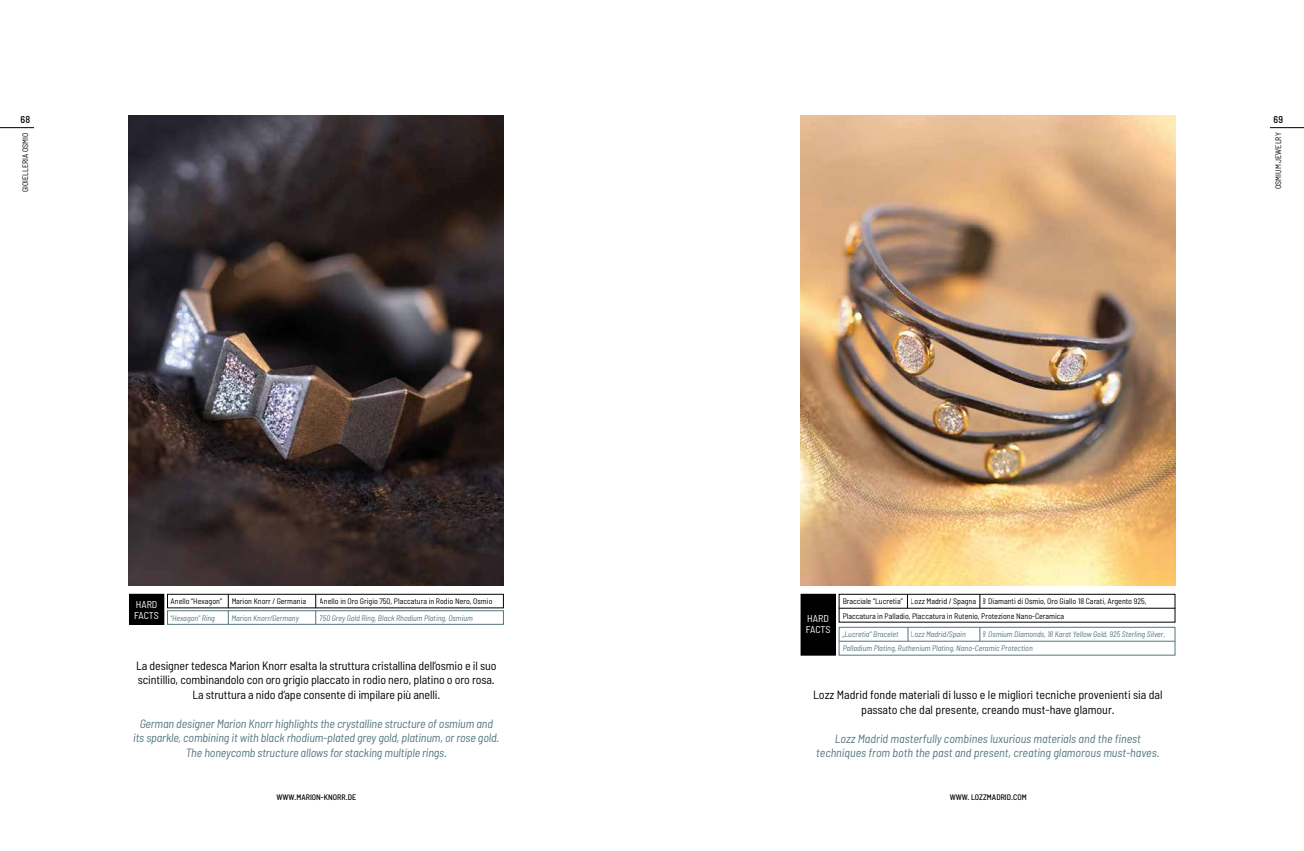
<style>
.page{position:relative;width:1304px;height:851px;background:#fff}
.page>*{position:absolute;margin:0;border:0;box-sizing:border-box;transform-origin:0 0}
.t1{font:italic semi-condensed 12px/14.5px "Barlow";letter-spacing:-.01em;color:#53767e;text-align:center}
.t2{font:semi-condensed 12px/14.5px "Barlow";letter-spacing:-.01em;color:#000;text-align:center}
.t3{font:semi-condensed 10px/11px "Barlow";color:#fff}
.t4{font:500 semi-condensed 10px "Barlow";color:#000}
.t5{font:semi-condensed 8px/14.3px "Barlow";color:#000}
.t6{font:italic semi-condensed 8px/14.1px "Barlow";color:#53767e}
.t7{font:500 semi-condensed 8px "Barlow";color:#000}
</style>
<div class="page">
<hr style="left:0;top:127px;width:34px;height:1px;background:#000">
<hr style="left:1270px;top:127px;width:34px;height:1px;background:#000">
<img style="left:801px;top:115px;width:374px;height:470px">
<img style="left:129px;top:115px;width:374px;height:470px">
<div style="left:839px;top:594px;width:336px;height:28px;border:1px solid #000"></div>
<div style="left:167px;top:594px;width:337px;height:14px;border:1px solid #000"></div>
<div style="left:839px;top:627px;width:336px;height:28px;border:1px solid #53767e"></div>
<div style="left:167px;top:610px;width:337px;height:14px;border:1px solid #53767e"></div>
<div style="left:801px;top:594px;width:34px;height:61px;background:#000"></div>
<div style="left:801px;top:594px;width:35px;height:61px;border:1px solid #000"></div>
<div style="left:129px;top:594px;width:35px;height:30px;background:#000"></div>
<svg style="left:228px;top:594px;width:1px;height:30px"></svg>
<svg style="left:907px;top:594px;width:1px;height:14px"></svg>
<svg style="left:980px;top:594px;width:1px;height:14px"></svg>
<svg style="left:908px;top:627px;width:1px;height:14px"></svg>
<svg style="left:980px;top:627px;width:1px;height:14px"></svg>
<hr style="left:839px;top:641px;width:336px;height:1px;background:#53767e">
<svg style="left:315px;top:594px;width:1px;height:30px"></svg>
<hr style="left:839px;top:608px;width:336px;height:1px;background:#000">
<p class="t4" style="left:21px;top:113px;width:11px">68</p>
<p class="t4" style="left:1274px;top:113px;width:11px">69</p>
<p class="t5" style="left:1271px;top:189px;width:58px;rotate:-90deg">OSMIUM JEWELRY</p>
<p class="t5" style="left:18px;top:192px;width:61px;rotate:-90deg">GIOIELLERIA OSMIO</p>
<p class="t3" style="left:134px;top:598px;width:26px">HARD<br>FACTS</p>
<p class="t5" style="left:231px;top:594px;width:76px">Marion Knorr / Germania</p>
<p class="t5" style="left:843px;top:594px;width:306px">Bracciale “Lucretia” Lozz Madrid / Spagna 8 Diamanti di Osmio, Oro Giallo 18 Carati, Argento 925,<br>Placcatura in Palladio, Placcatura in Rutenio, Protezione Nano-Ceramica</p>
<p class="t5" style="left:320px;top:594px;width:174px">Anello in Oro Grigio 750, Placcatura in Rodio Nero, Osmio</p>
<p class="t5" style="left:171px;top:594px;width:53px">Anello “Hexagon”</p>
<p class="t6" style="left:320px;top:610px;width:155px">750 Grey Gold Ring, Black Rhodium Plating, Osmium</p>
<p class="t6" style="left:231px;top:610px;width:69px">Marion Knorr/Germany</p>
<p class="t6" style="left:170px;top:610px;width:46px">“Hexagon” Ring</p>
<p class="t3" style="left:806px;top:613px;width:26px">HARD<br>FACTS</p>
<p class="t6" style="left:843px;top:627px;width:324px;text-indent:140px">8 Osmium Diamonds, 18 Karat Yellow Gold, 925 Sterling Silver,<br>Palladium Plating, Ruthenium Plating, Nano-Ceramic Protection</p>
<p class="t6" style="left:911px;top:627px;width:56px">Lozz Madrid/Spain</p>
<p class="t6" style="left:843px;top:627px;width:57px">„Lucretia“ Bracelet</p>
<p class="t2" style="left:136px;top:658px;width:362px">La designer tedesca Marion Knorr esalta la struttura cristallina dell’osmio e il suo scintillio, combinandolo con oro grigio placcato in rodio nero, platino o oro rosa.<br>La struttura a nido d‘ape consente di impilare più anelli.</p>
<p class="t1" style="left:133px;top:716px;width:368px">German designer Marion Knorr highlights the crystalline structure of osmium and its sparkle, combining it with black rhodium-plated grey gold, platinum, or rose gold.<br>The honeycomb structure allows for stacking multiple rings.</p>
<p class="t7" style="left:277px;top:791px;width:81px">WWW.MARION-KNORR.DE</p>
<p class="t2" style="left:813px;top:687px;width:351px">Lozz Madrid fonde materiali di lusso e le migliori tecniche provenienti sia dal passato che dal presente, creando must-have glamour.</p>
<p class="t1" style="left:816px;top:730px;width:345px">Lozz Madrid masterfully combines luxurious materials and the finest techniques from both the past and present, creating glamorous must-haves.</p>
<p class="t7" style="left:950px;top:791px;width:78px">WWW. LOZZMADRID.COM</p>
</div>
